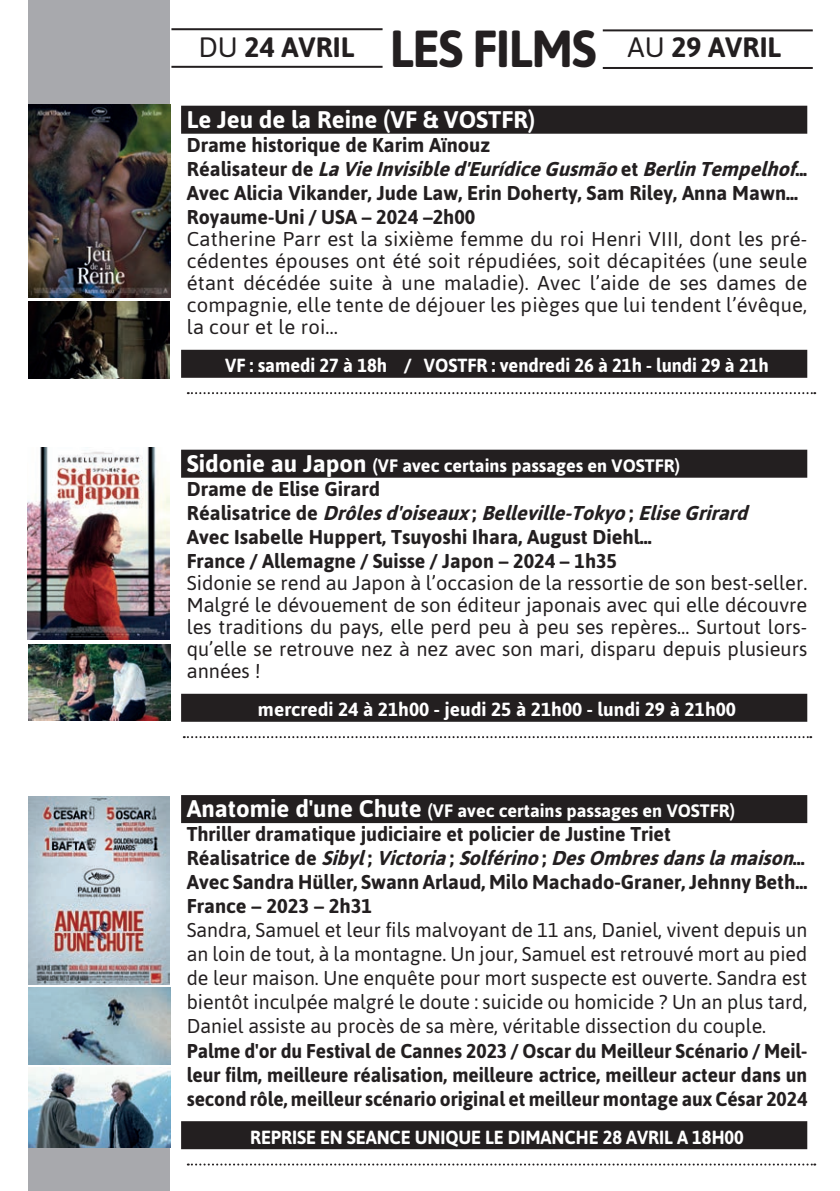
<style>
.page{position:relative;width:840px;height:1191px;background:#fff}
.page>*{position:absolute;margin:0;border:0;box-sizing:border-box;transform-origin:0 0}
.t1{font:700 28px "Asap";color:#231f20}
.t2{font:700 24px "Asap";color:#fff}
.t3{font:20px/22px "Asap";color:#231f20;text-align:justify}
.t4{font:700 20px/24px "Asap";color:#231f20}
.t5{font:700 20px/24px "Asap";color:#231f20;text-align:justify;scale:.96 1}
.t6{font:700 19px "Asap";letter-spacing:-.005em;color:#fff;scale:.96 1}
.t7{font:700 19px "Asap";letter-spacing:-.005em;color:#fff}
.t8{font:700 19px "Asap";letter-spacing:-.005em;color:#fff;scale:.95 1}
.t9{font:700 18px "Asap";color:#fff}
.s1{font-weight:400}
.s2{font-size:52px}
.s3{font-style:italic}
.s4{font-size:24px}
</style>
<div class="page">
<div style="left:28px;top:0;width:142px;height:106px;background:#a8a9ad"></div>
<div style="left:28px;top:1112px;width:142px;height:79px;background:#a8a9ad"></div>
<div style="left:181px;top:106px;width:625px;height:28px;background:#231f20"></div>
<div style="left:181px;top:350px;width:625px;height:28px;background:#231f20"></div>
<svg style="left:188px;top:392px;width:626px;height:2px"></svg>
<img style="left:28px;top:447px;width:141px;height:193px">
<div style="left:181px;top:450px;width:625px;height:28px;background:#231f20"></div>
<div style="left:181px;top:694px;width:625px;height:28px;background:#231f20"></div>
<svg style="left:184px;top:736px;width:626px;height:2px"></svg>
<div style="left:181px;top:795px;width:625px;height:28px;background:#231f20"></div>
<div style="left:181px;top:1121px;width:625px;height:28px;background:#231f20"></div>
<svg style="left:188px;top:1163px;width:626px;height:2px"></svg>
<img style="left:28px;top:105px;width:142px;height:193px">
<hr style="left:171px;top:28px;width:211px;height:2px;background:#231f20">
<hr style="left:171px;top:66px;width:211px;height:2px;background:#231f20">
<hr style="left:602px;top:29px;width:210px;height:2px;background:#231f20">
<hr style="left:602px;top:67px;width:210px;height:2px;background:#231f20">
<img style="left:28px;top:988px;width:142px;height:76px">
<img style="left:28px;top:644px;width:142px;height:76px">
<img style="left:28px;top:796px;width:142px;height:188px">
<img style="left:29px;top:301px;width:141px;height:77px">
<img style="left:28px;top:1067px;width:142px;height:80px">
<h1 class="t1" style="left:198px;top:28px;width:584px"><span class="s1">DU</span> 24 AVRIL <span class="s2">LES FILMS</span> <span class="s1">AU</span> 29 AVRIL</h1>
<p class="t2" style="left:187px;top:103px;width:350px">Le Jeu de la Reine (VF &amp; VOSTFR)</p>
<p class="t4" style="left:187px;top:132px;width:621px">Drame historique de Karim Aïnouz<br>R é a l i s a t e u r d e <span class="s3">LaVieInvisibled'EurídiceGusmão</span>e t <span class="s3">BerlinTempelhof</span>. . .<br>Avec Alicia Vikander, Jude Law, Erin Doherty, Sam Riley, Anna Mawn...<br>Royaume-Uni / USA – 2024 –2h00</p>
<p class="t3" style="left:187px;top:227px;width:621px">Catherine Parr est la sixième femme du roi Henri VIII, dont les pré&shy;cédentes épouses ont été soit répudiées, soit décapitées (une seule étant décédée suite à une maladie). Avec l’aide de ses dames de compagnie, elle tente de déjouer les pièges que lui tendent l’évêque, la cour et le roi…</p>
<p class="t6" style="left:225px;top:353px;width:567px">VF : samedi 27 à 18h / VOSTFR : vendredi 26 à 21h - lundi 29 à 21h</p>
<p class="t9" style="left:187px;top:453px;width:494px"><span class="s4">Sidonie au Japon</span> (VF avec certains passages en VOSTFR)</p>
<p class="t4" style="left:187px;top:476px;width:568px">Drame de Elise Girard<br>R é a l i s a t r i c e d e <span class="s3">Drôlesd'oiseaux</span>; <span class="s3">Belleville-Tokyo</span>; <span class="s3">EliseGrirard </span>Avec Isabelle Huppert, Tsuyoshi Ihara, August Diehl...<br>France / Allemagne / Suisse / Japon – 2024 – 1h35</p>
<p class="t3" style="left:187px;top:571px;width:621px">Sidonie se rend au Japon à l’occasion de la ressortie de son best-seller.<br>Malgré le dévouement de son éditeur japonais avec qui elle découvre les traditions du pays, elle perd peu à peu ses repères… Surtout lors&shy;qu’elle se retrouve nez à nez avec son mari, disparu depuis plusieurs années !</p>
<p class="t7" style="left:258px;top:696px;width:479px">mercredi 24 à 21h00 - jeudi 25 à 21h00 - lundi 29 à 21h00</p>
<p class="t9" style="left:187px;top:799px;width:549px"><span class="s4">Anatomie d'une Chute</span> (VF avec certains passages en VOSTFR)</p>
<p class="t4" style="left:187px;top:821px;width:621px">Thriller dramatique judiciaire et policier de Justine Triet<br>R é a l i s a t r i c e d e <span class="s3">Sibyl</span>; <span class="s3">Victoria</span>; <span class="s3">Solférino</span>; <span class="s3">DesOmbresdanslamaison</span>. . .<br>Avec Sandra Hüller, Swann Arlaud, Milo Machado-Graner, Jehnny Beth...<br>France – 2023 – 2h31</p>
<p class="t3" style="left:187px;top:917px;width:621px;line-height:24px">Sandra, Samuel et leur fils malvoyant de 11 ans, Daniel, vivent depuis un an loin de tout, à la montagne. Un jour, Samuel est retrouvé mort au pied de leur maison. Une enquête pour mort suspecte est ouverte. Sandra est bientôt inculpée malgré le doute : suicide ou homicide ? Un an plus tard, Daniel assiste au procès de sa mère, véritable dissection du couple.</p>
<p class="t5" style="left:187px;top:1037px;width:647px">Palme d'or du Festival de Cannes 2023 / Oscar du Meilleur Scénario / Meil&shy;leur film, meilleure réalisation, meilleure actrice, meilleur acteur dans un second rôle, meilleur scénario original et meilleur montage aux César 2024</p>
<p class="t8" style="left:250px;top:1124px;width:521px">REPRISE EN SEANCE UNIQUE LE DIMANCHE 28 AVRIL A 18H00</p>
</div>
